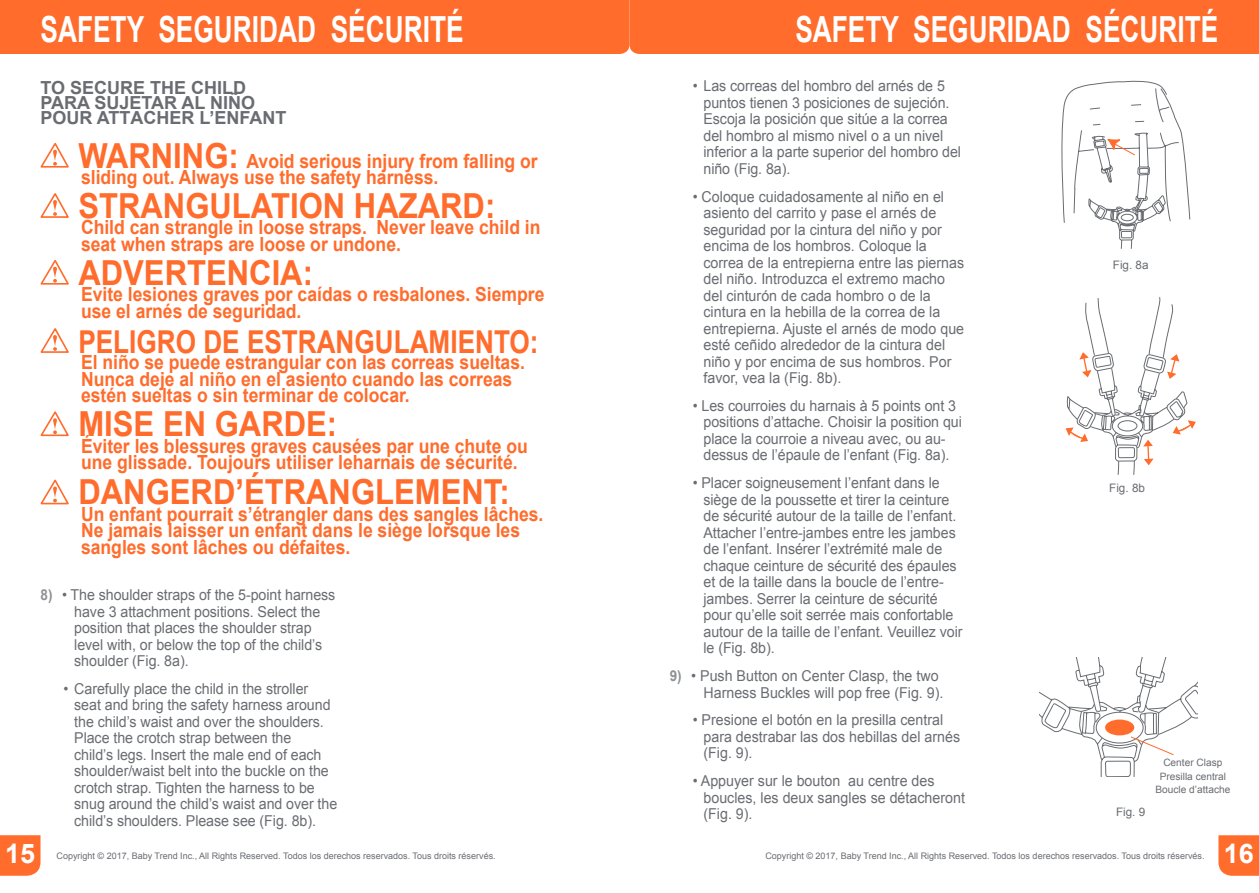
<style>
.page{position:relative;width:1259px;height:893px;background:#fff}
.page>*{position:absolute;margin:0;border:0;box-sizing:border-box;transform-origin:0 0}
.t1{font:700 36px "Arial";color:#fff;scale:.73 1}
.t2{font:700 34.5px "Arial";color:#ff6c2c;scale:.9 1}
.t3{font:700 31.5px "Arial";color:#ff6c2c;scale:.83 1}
.t4{font:700 27px "Arial";color:#fff}
.t5{font:700 19.5px/16.5px "Arial";color:#ff6c2c;scale:.9 1}
.t6{font:700 18px/15px "Arial";color:#696c71}
.t7{font:15px/16.5px "Arial";letter-spacing:-.005em;color:#696c71;scale:.95 1}
.t8{font:11.7px "Arial";color:#696c71}
.t9{font:10.2px/13.5px "Arial";color:#696c71;text-align:center}
.t10{font:9px "Arial";color:#696c71}
.s1{font-size:34.5px}
.s2{font-weight:700;color:#8e9195}
</style>
<div class="page">
<div style="left:0;top:835px;width:40px;height:41px;background:#ff6c2c"></div>
<div style="left:0;top:0;width:1259px;height:54px;background:#ff6c2c"></div>
<svg style="left:1218px;top:835px;width:41px;height:41px;background:#ff7235"></svg>
<svg style="left:40px;top:142px;width:29px;height:26px"></svg>
<svg style="left:40px;top:193px;width:29px;height:25px"></svg>
<svg style="left:40px;top:259px;width:29px;height:26px"></svg>
<svg style="left:40px;top:328px;width:29px;height:25px"></svg>
<svg style="left:40px;top:411px;width:29px;height:26px"></svg>
<svg style="left:40px;top:479px;width:29px;height:26px"></svg>
<svg style="left:1065px;top:297px;width:131px;height:178px"></svg>
<svg style="left:1061px;top:80px;width:129px;height:169px"></svg>
<svg style="left:1040px;top:658px;width:157px;height:119px"></svg>
<h1 class="t1" style="left:40px;top:9px;width:581px">SAFETY SEGURIDAD SÉCURITÉ</h1>
<h1 class="t1" style="left:795px;top:9px;width:581px">SAFETY SEGURIDAD SÉCURITÉ</h1>
<p class="t6" style="left:40px;top:80px;width:247px">TO SECURE THE CHILD<br>PARA SUJETAR AL NIÑO<br>POUR ATTACHER L’ENFANT</p>
<h3 class="t5" style="left:78px;top:153px;width:512px"><span class="s1">WARNING:</span> Avoid serious injury from falling or sliding out. Always use the safety harness.</h3>
<h2 class="t2" style="left:78px;top:186px;width:465px">STRANGULATION HAZARD:</h2>
<h3 class="t5" style="left:81px;top:219px;width:512px">Child can strangle in loose straps. Never leave child in seat when straps are loose or undone.</h3>
<h2 class="t2" style="left:78px;top:253px;width:262px">ADVERTENCIA:</h2>
<h3 class="t5" style="left:81px;top:286px;width:516px">Evite lesiones graves por caídas o resbalones. Siempre use el arnés de seguridad.</h3>
<h3 class="t3" style="left:78px;top:324px;width:556px">PELIGRO DE ESTRANGULAMIENTO:</h3>
<h3 class="t5" style="left:81px;top:354px;width:495px">El niño se puede estrangular con las correas sueltas.<br>Nunca deje al niño en el asiento cuando las correas estén sueltas o sin terminar de colocar.</h3>
<h2 class="t2" style="left:78px;top:405px;width:289px">MISE EN GARDE:</h2>
<h3 class="t5" style="left:81px;top:438px;width:498px">Éviter les blessures graves causées par une chute ou une glissade. Toujours utiliser leharnais de sécurité.</h3>
<h2 class="t2" style="left:78px;top:473px;width:481px">DANGERD’ÉTRANGLEMENT:</h2>
<h3 class="t5" style="left:81px;top:506px;width:515px">Un enfant pourrait s’étrangler dans des sangles lâches.<br>Ne jamais laisser un enfant dans le siège lorsque les sangles sont lâches ou défaites.</h3>
<p class="t7" style="left:74px;top:587px;width:276px;text-indent:-34px"><span class="s2">8)</span> • The shoulder straps of the 5-point harness have 3 attachment positions. Select the position that places the shoulder strap level with, or below the top of the child’s shoulder (Fig. 8a).</p>
<p class="t7" style="left:74px;top:681px;width:278px;text-indent:-11px">• Carefully place the child in the stroller seat and bring the safety harness around the child’s waist and over the shoulders.<br>Place the crotch strap between the<br>child’s legs. Insert the male end of each shoulder/waist belt into the buckle on the crotch strap. Tighten the harness to be snug around the child’s waist and over the child’s shoulders. Please see (Fig. 8b).</p>
<p class="t7" style="left:703px;top:78px;width:273px;text-indent:-11px">• Las correas del hombro del arnés de 5 puntos tienen 3 posiciones de sujeción.<br>Escoja la posición que sitúe a la correa del hombro al mismo nivel o a un nivel inferior a la parte superior del hombro del niño (Fig. 8a).</p>
<p class="t7" style="left:703px;top:188px;width:276px;text-indent:-11px">• Coloque cuidadosamente al niño en el asiento del carrito y pase el arnés de seguridad por la cintura del niño y por encima de los hombros. Coloque la correa de la entrepierna entre las piernas del niño. Introduzca el extremo macho del cinturón de cada hombro o de la cintura en la hebilla de la correa de la entrepierna. Ajuste el arnés de modo que esté ceñido alrededor de la cintura del niño y por encima de sus hombros. Por favor, vea la (Fig. 8b).</p>
<p class="t7" style="left:703px;top:398px;width:273px;text-indent:-11px">• Les courroies du harnais à 5 points ont 3 positions d’attache. Choisir la position qui place la courroie a niveau avec, ou au&shy;dessus de l’épaule de l’enfant (Fig. 8a).</p>
<p class="t7" style="left:703px;top:475px;width:274px;text-indent:-11px">• Placer soigneusement l’enfant dans le siège de la poussette et tirer la ceinture de sécurité autour de la taille de l’enfant.<br>Attacher l’entre-jambes entre les jambes de l’enfant. Insérer l’extrémité male de chaque ceinture de sécurité des épaules et de la taille dans la boucle de l’entre&shy;jambes. Serrer la ceinture de sécurité pour qu’elle soit serrée mais confortable autour de la taille de l’enfant. Veuillez voir le (Fig. 8b).</p>
<p class="t7" style="left:703px;top:668px;width:254px;text-indent:-34px"><span class="s2">9)</span> • Push Button on Center Clasp, the two<br>Harness Buckles will pop free (Fig. 9).</p>
<p class="t7" style="left:703px;top:712px;width:272px;text-indent:-11px">• Presione el botón en la presilla central para destrabar las dos hebillas del arnés (Fig. 9).</p>
<p class="t7" style="left:703px;top:773px;width:277px;text-indent:-11px">• Appuyer sur le bouton au centre des boucles, les deux sangles se détacheront (Fig. 9).</p>
<p class="t8" style="left:1113px;top:257px;width:37px">Fig. 8a</p>
<p class="t8" style="left:1109px;top:480px;width:37px">Fig. 8b</p>
<p class="t8" style="left:1116px;top:805px;width:31px">Fig. 9</p>
<p class="t9" style="left:1155px;top:756px;width:76px">Center Clasp<br>Presilla central<br>Boucle d’attache</p>
<h3 class="t4" style="left:5px;top:839px;width:32px">15</h3>
<p class="t10" style="left:57px;top:850px;width:441px">Copyright © 2017, Baby Trend Inc., All Rights Reserved. Todos los derechos reservados. Tous droits réservés.</p>
<p class="t10" style="left:765px;top:850px;width:441px">Copyright © 2017, Baby Trend Inc., All Rights Reserved. Todos los derechos reservados. Tous droits réservés.</p>
<h3 class="t4" style="left:1223px;top:839px;width:32px">16</h3>
</div>
